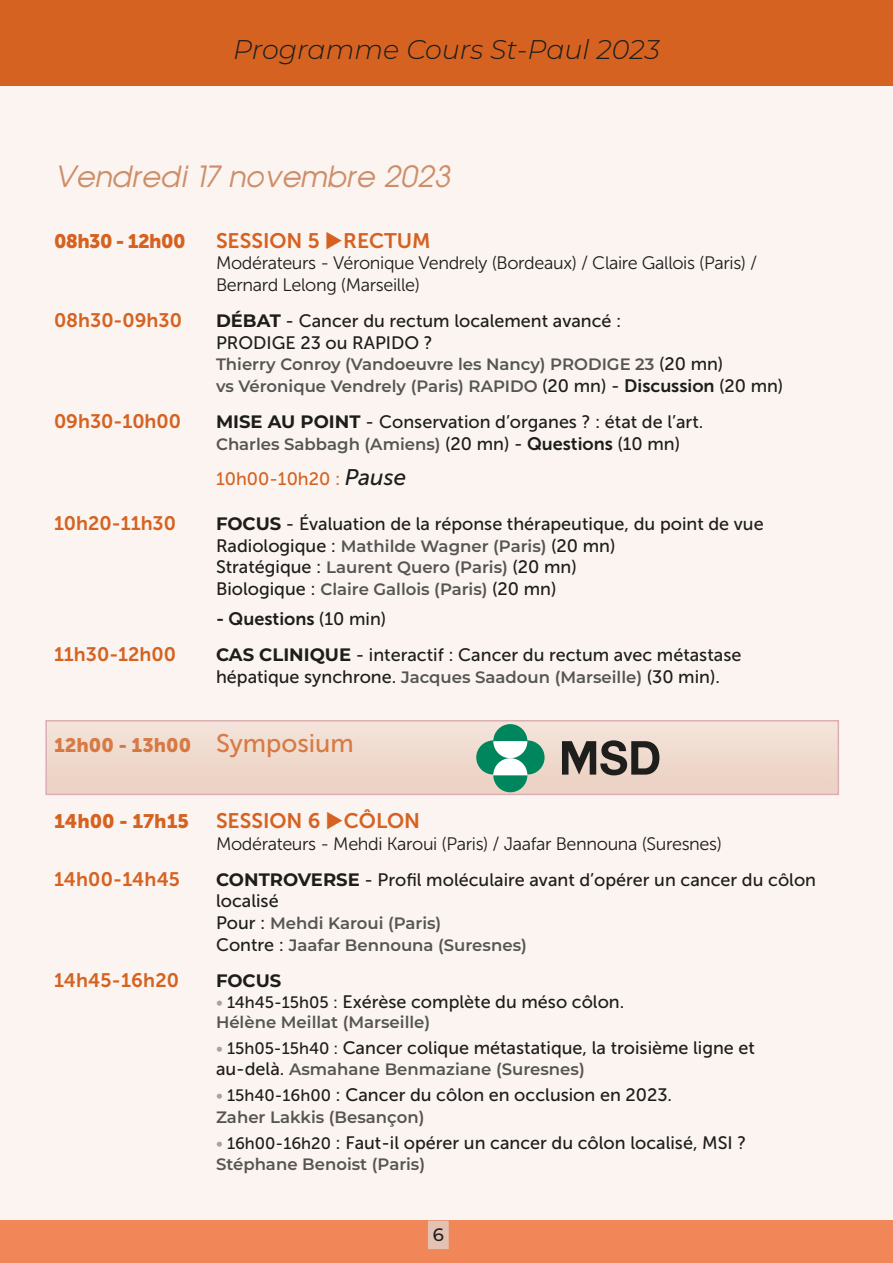
<style>
.page{position:relative;width:893px;height:1263px;background:#fbf4f0}
.page>*{position:absolute;margin:0;border:0;box-sizing:border-box;transform-origin:0 0}
.t1{font:italic 300 27px "Montserrat";color:#1d1d1b}
.t2{font:italic 27px "Avant Garde";color:#ce8e69}
.t3{font:21px "Museo Sans 700";color:#d56221}
.t4{font:19.5px "Museo Sans 700";color:#d56221}
.t5{font:19.5px "Museo Sans 900";color:#d56221}
.t6{font:19.5px "Museo Sans 900";letter-spacing:-.03em;color:#d56221}
.t7{font:18px/21.6px "Museo Sans 500";color:#1d1d1b}
.t8{font:18px "Museo Sans 300";letter-spacing:-.02em;color:#1d1d1b}
.t9{font:18px "Museo Sans 500";color:#d56221}
.t10{font:18px "Museo Sans 700";color:#1d1d1b}
.t11{font:700 18px "Montserrat";letter-spacing:-.005em;color:#1d1d1b}
.t12{font:500 18px "Montserrat";color:#1d1d1b}
.t13{font:600 16.5px/21.6px "Montserrat";color:#555554}
.s1{font-family:"Montserrat";font-weight:700}
.s2{font-family:"Museo Sans 500";font-weight:400;font-size:18px;color:#1d1d1b}
.s3{font-family:"Museo Sans 700";font-weight:400;font-size:18px;color:#1d1d1b}
.s4{font-style:italic;font-size:22.5px;color:#1d1d1b}
.s5{font-family:"Museo Sans 500"}
.s6{font-family:"Montserrat";font-weight:600;font-size:16.5px;color:#555554}
.s7{font-family:"Museo Sans 500";font-size:25.5px}
.s8{font-size:16.5px;color:#a4a4a4}
.s9{font-size:16.5px}
</style>
<div class="page">
<div style="left:0;top:1220px;width:893px;height:43px;background:#f18658"></div>
<div style="left:428px;top:1220px;width:21px;height:29px;background:#e3c1b3"></div>
<div style="left:0;top:0;width:893px;height:85px;background:#d56221"></div>
<div style="left:46px;top:721px;width:792px;height:73px;background:linear-gradient(to right,#efdace,#f0dbcf)"></div>
<div style="left:476px;top:740px;width:34px;height:34px;background:#00865c;border-radius:50%"></div>
<div style="left:510px;top:740px;width:35px;height:34px;background:#00865c;border-radius:50%"></div>
<svg style="left:493px;top:724px;width:34px;height:68px"></svg>
<svg style="left:562px;top:740px;width:97px;height:35px;background:#7b716b"></svg>
<p class="t1" style="left:233px;top:31px;width:428px">Programme Cours St-Paul 2023</p>
<p class="t2" style="left:54px;top:158px;width:398px">Vendredi 17 novembre 2023</p>
<p class="t6" style="left:54px;top:230px;width:133px">08h30 - 12h00</p>
<p class="t3" style="left:216px;top:229px;width:216px">SESSION 5 ◆RECTUM</p>
<p class="t8" style="left:216px;top:254px;width:543px">Modérateurs - Véronique Vendrely (Bordeaux) / Claire Gallois (Paris) /</p>
<p class="t8" style="left:216px;top:275px;width:205px">Bernard Lelong (Marseille)</p>
<p class="t4" style="left:54px;top:310px;width:129px">08h30-09h30</p>
<p class="t7" style="left:216px;top:310px;width:407px"><span class="s1">DÉBAT</span> - Cancer du rectum localement avancé :<br>PRODIGE 23 ou RAPIDO ?</p>
<p class="t13" style="left:216px;top:353px;width:569px">Thierry Conroy (Vandoeuvre les Nancy) PRODIGE 23 <span class="s2">(20 mn)<br></span>vs Véronique Vendrely (Paris) RAPIDO <span class="s2">(20 mn) -</span> <span class="s3">Discussion</span> <span class="s2">(20 mn)</span></p>
<p class="t4" style="left:54px;top:411px;width:129px">09h30-10h00</p>
<p class="t7" style="left:216px;top:411px;width:489px"><span class="s1">MISE AU POINT</span> - Conservation d’organes ? : état de l’art.</p>
<p class="t13" style="left:216px;top:432px;width:466px">Charles Sabbagh (Amiens) <span class="s2">(20 mn) -</span> <span class="s3">Questions</span> <span class="s2">(10 mn)</span></p>
<p class="t9" style="left:216px;top:469px;width:192px">10h00-10h20 : <span class="s4">Pause</span></p>
<p class="t4" style="left:54px;top:512px;width:124px">10h20-11h30</p>
<p class="t7" style="left:216px;top:513px;width:549px"><span class="s1">FOCUS</span> - Évaluation de la réponse thérapeutique, du point de vue</p>
<p class="t13" style="left:216px;top:534px;width:401px"><span class="s2">Radiologique :</span> Mathilde Wagner (Paris) <span class="s2">(20 mn)<br>Stratégique :</span> Laurent Quero (Paris) <span class="s2">(20 mn)<br>Biologique :</span> Claire Gallois (Paris) <span class="s2">(20 mn)</span></p>
<p class="t10" style="left:216px;top:609px;width:172px">- Questions <span class="s5">(10 min)</span></p>
<p class="t4" style="left:54px;top:643px;width:124px">11h30-12h00</p>
<p class="t7" style="left:216px;top:644px;width:527px"><span class="s1">CAS CLINIQUE</span> - interactif : Cancer du rectum avec métastase hépatique synchrone. <span class="s6">Jacques Saadoun (Marseille)</span> (30 min).</p>
<p class="t5" style="left:54px;top:734px;width:301px">12h00 - 13h00 <span class="s7">Symposium</span></p>
<p class="t5" style="left:54px;top:810px;width:136px">14h00 - 17h15</p>
<p class="t3" style="left:216px;top:809px;width:206px">SESSION 6 ◆CÔLON</p>
<p class="t8" style="left:216px;top:834px;width:507px">Modérateurs - Mehdi Karoui (Paris) / Jaafar Bennouna (Suresnes)</p>
<p class="t4" style="left:54px;top:868px;width:128px">14h00-14h45</p>
<p class="t7" style="left:216px;top:869px;width:602px"><span class="s1">CONTROVERSE</span> - Profil moléculaire avant d’opérer un cancer du côlon localisé</p>
<p class="t13" style="left:216px;top:912px;width:227px"><span class="s2">Pour :</span> Mehdi Karoui (Paris)</p>
<p class="t13" style="left:216px;top:933px;width:312px"><span class="s2">Contre :</span> Jaafar Bennouna (Suresnes)</p>
<p class="t4" style="left:54px;top:969px;width:127px">14h45-16h20</p>
<p class="t11" style="left:216px;top:967px;width:67px">FOCUS</p>
<p class="t7" style="left:216px;top:991px;width:410px"><span class="s8">•</span> <span class="s9">14h45-15h05 :</span> Exérèse complète du méso côlon.</p>
<p class="t13" style="left:216px;top:1010px;width:216px">Hélène Meillat (Marseille)</p>
<p class="t7" style="left:216px;top:1037px;width:540px"><span class="s8">•</span> <span class="s9">15h05-15h40 :</span> Cancer colique métastatique, la troisième ligne et</p>
<p class="t13" style="left:216px;top:1058px;width:370px"><span class="s2">au-delà.</span> Asmahane Benmaziane (Suresnes)</p>
<p class="t7" style="left:216px;top:1084px;width:457px"><span class="s8">•</span> <span class="s9">15h40-16h00</span> : Cancer du côlon en occlusion en 2023.</p>
<p class="t13" style="left:216px;top:1105px;width:210px">Zaher Lakkis (Besançon)</p>
<p class="t7" style="left:216px;top:1132px;width:532px"><span class="s8">•</span> <span class="s9">16h00-16h20</span> : Faut-il opérer un cancer du côlon localisé, MSI ?</p>
<p class="t13" style="left:216px;top:1153px;width:211px">Stéphane Benoist (Paris)</p>
<p class="t12" style="left:433px;top:1222px;width:13px">6</p>
</div>
